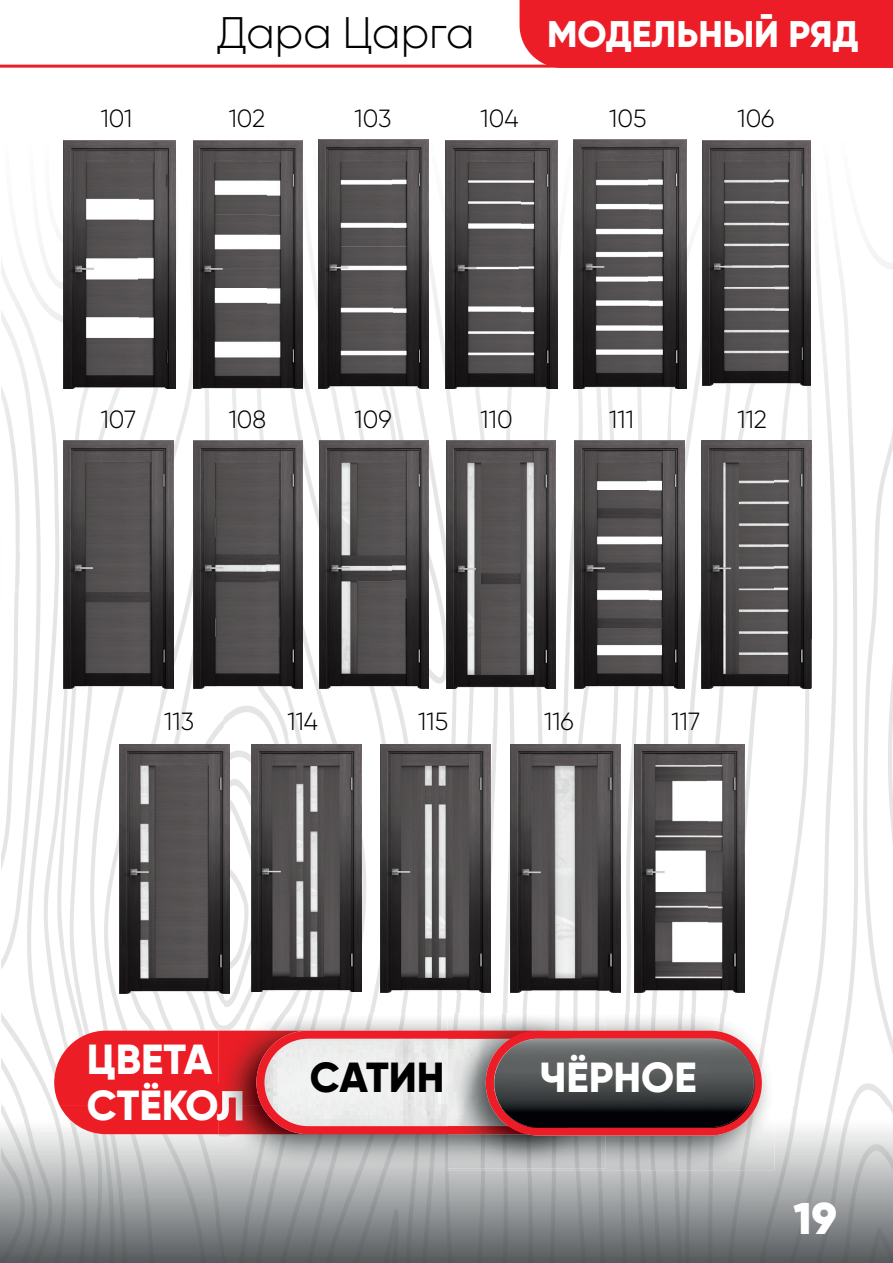
<style>
.page{position:relative;width:893px;height:1263px;background:#fff}
.page>*{position:absolute;margin:0;border:0;box-sizing:border-box;transform-origin:0 0}
.t1{font:900 44.4px "Gilroy";color:#fff}
.t2{font:300 44.1px "Gilroy";color:#000001}
.t3{font:800 42px/46.5px "Gilroy";color:#fff}
.t4{font:800 42px "Gilroy";letter-spacing:-.005em;color:#000001}
.t5{font:800 37.05px "Gilroy";color:#fff}
.t6{font:300 24.9px "Gilroy";color:#000001}
</style>
<div class="page">
<img style="left:1px;top:0;width:686px;height:157px">
<img style="left:1px;top:157px;width:63px;height:949px">
<img style="left:160px;top:245px;width:64px;height:499px">
<img style="left:288px;top:157px;width:31px;height:587px">
<img style="left:415px;top:248px;width:32px;height:441px">
<img style="left:543px;top:157px;width:31px;height:587px">
<img style="left:670px;top:157px;width:64px;height:317px">
<img style="left:798px;top:245px;width:95px;height:861px">
<img style="left:64px;top:388px;width:96px;height:53px">
<img style="left:224px;top:388px;width:64px;height:53px">
<img style="left:319px;top:388px;width:96px;height:53px">
<img style="left:447px;top:388px;width:96px;height:53px">
<img style="left:574px;top:388px;width:96px;height:53px">
<img style="left:734px;top:386px;width:64px;height:55px">
<img style="left:675px;top:474px;width:27px;height:270px">
<img style="left:64px;top:688px;width:96px;height:102px">
<img style="left:224px;top:688px;width:64px;height:102px">
<img style="left:319px;top:688px;width:90px;height:102px">
<img style="left:447px;top:688px;width:96px;height:102px">
<img style="left:574px;top:688px;width:94px;height:102px">
<img style="left:715px;top:689px;width:43px;height:101px">
<img style="left:64px;top:790px;width:64px;height:240px">
<img style="left:224px;top:790px;width:31px;height:223px">
<img style="left:352px;top:790px;width:31px;height:223px">
<img style="left:480px;top:790px;width:31px;height:223px">
<img style="left:610px;top:790px;width:28px;height:223px">
<img style="left:734px;top:790px;width:64px;height:223px">
<img style="left:128px;top:993px;width:96px;height:37px">
<img style="left:255px;top:992px;width:97px;height:21px">
<img style="left:383px;top:992px;width:78px;height:21px">
<img style="left:511px;top:992px;width:89px;height:21px">
<img style="left:638px;top:992px;width:90px;height:21px">
<img style="left:794px;top:1084px;width:4px;height:22px">
<svg style="left:0;top:1128px;width:1px;height:135px"></svg>
<img style="left:1px;top:1106px;width:223px;height:157px">
<img style="left:766px;top:1106px;width:127px;height:157px">
<img style="left:224px;top:1168px;width:542px;height:95px">
<img style="left:1px;top:534px;width:22px;height:69px">
<hr style="left:0;top:65px;width:893px;height:3px;background:#ec1d26">
<img style="left:193px;top:140px;width:110px;height:248px">
<img style="left:319px;top:140px;width:110px;height:248px">
<img style="left:445px;top:140px;width:112px;height:248px">
<img style="left:574px;top:140px;width:112px;height:248px">
<img style="left:702px;top:140px;width:109px;height:246px">
<img style="left:64px;top:140px;width:112px;height:248px">
<img style="left:811px;top:441px;width:1px;height:198px">
<img style="left:702px;top:688px;width:56px;height:1px">
<img style="left:811px;top:639px;width:1px;height:49px">
<img style="left:252px;top:744px;width:109px;height:248px">
<img style="left:381px;top:744px;width:110px;height:248px">
<img style="left:510px;top:744px;width:110px;height:248px">
<img style="left:634px;top:744px;width:110px;height:248px">
<img style="left:54px;top:1030px;width:202px;height:76px">
<img style="left:60px;top:1106px;width:159px;height:28px">
<img style="left:88px;top:1083px;width:154px;height:38px">
<img style="left:219px;top:1013px;width:229px;height:17px">
<img style="left:219px;top:1106px;width:229px;height:62px">
<img style="left:219px;top:1106px;width:23px;height:15px">
<img style="left:448px;top:1013px;width:326px;height:157px">
<img style="left:448px;top:1135px;width:158px;height:33px">
<svg style="left:256px;top:1030px;width:506px;height:105px"></svg>
<img style="left:64px;top:441px;width:109px;height:247px">
<img style="left:193px;top:441px;width:110px;height:247px">
<img style="left:319px;top:441px;width:110px;height:247px">
<img style="left:446px;top:441px;width:110px;height:247px">
<img style="left:574px;top:441px;width:111px;height:247px">
<img style="left:702px;top:441px;width:109px;height:247px">
<img style="left:120px;top:744px;width:110px;height:249px">
<div style="left:520px;top:0;width:373px;height:68px;background:#ec1d26"></div>
<p class="t6" style="left:101px;top:103px;width:33px">101</p>
<h2 class="t2" style="left:217px;top:6px;width:259px">Дара Царга</h2>
<h3 class="t5" style="left:547px;top:11px;width:313px">МОДЕЛЬНЫЙ РЯД</h3>
<p class="t6" style="left:229px;top:103px;width:38px">102</p>
<p class="t6" style="left:355px;top:103px;width:38px">103</p>
<p class="t6" style="left:481px;top:103px;width:40px">104</p>
<p class="t6" style="left:609px;top:103px;width:39px">105</p>
<p class="t6" style="left:737px;top:103px;width:39px">106</p>
<p class="t6" style="left:101px;top:404px;width:37px">107</p>
<p class="t6" style="left:229px;top:404px;width:39px">108</p>
<p class="t6" style="left:355px;top:404px;width:39px">109</p>
<p class="t6" style="left:481px;top:404px;width:34px">110</p>
<p class="t6" style="left:609px;top:404px;width:26px">111</p>
<p class="t6" style="left:737px;top:404px;width:31px">112</p>
<p class="t6" style="left:164px;top:706px;width:31px">113</p>
<p class="t6" style="left:287px;top:706px;width:32px">114</p>
<p class="t6" style="left:418px;top:706px;width:31px">115</p>
<p class="t6" style="left:544px;top:706px;width:31px">116</p>
<p class="t6" style="left:671px;top:706px;width:30px">117</p>
<h3 class="t3" style="left:87px;top:1036px;width:160px">ЦВЕТА<br>СТЁКОЛ</h3>
<h3 class="t4" style="left:310px;top:1051px;width:136px">САТИН</h3>
<h3 class="t3" style="left:540px;top:1054px;width:158px">ЧЁРНОЕ</h3>
<h1 class="t1" style="left:793px;top:1190px;width:45px">19</h1>
</div>
